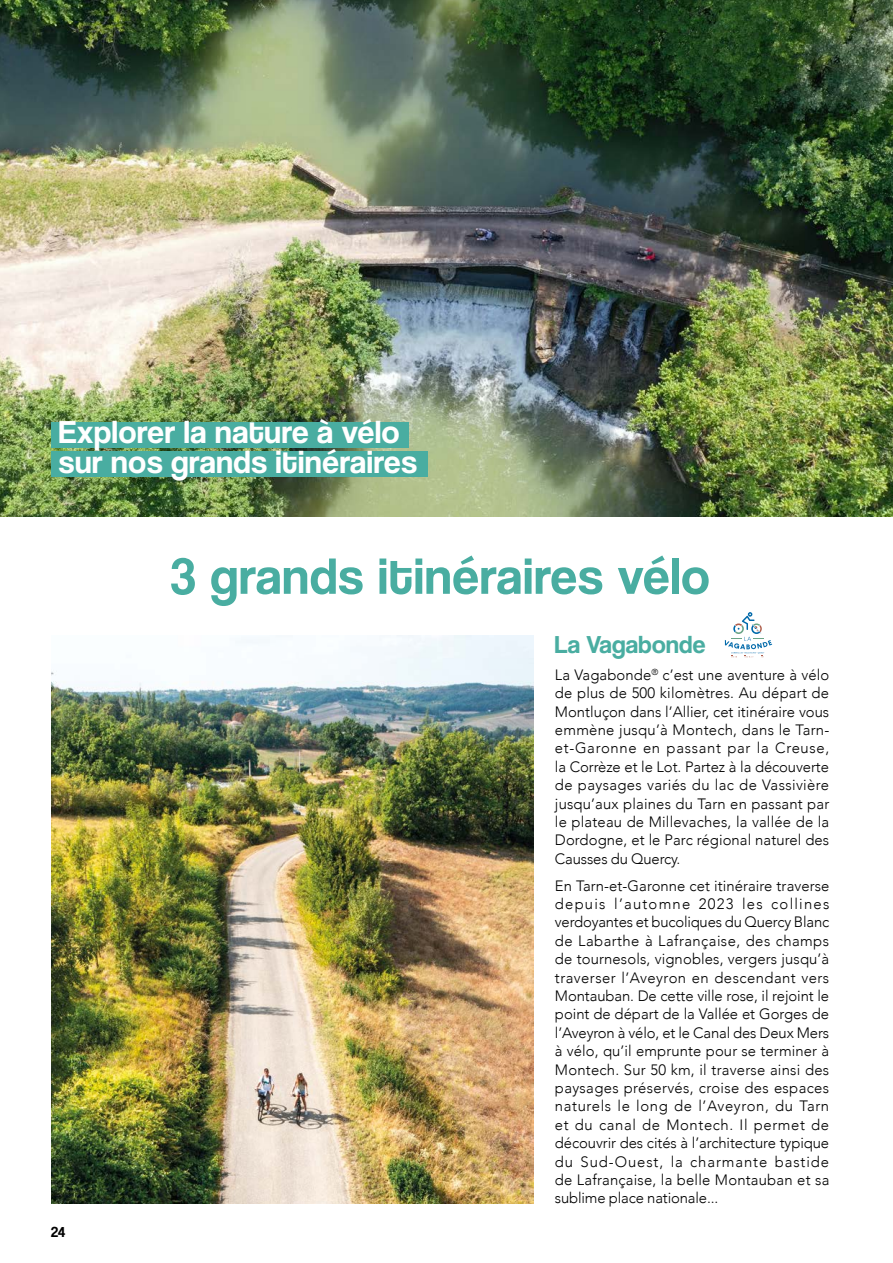
<style>
.page{position:relative;width:893px;height:1263px;background:#fff}
.page>*{position:absolute;margin:0;border:0;box-sizing:border-box;transform-origin:0 0}
.t1{font:52.5px "Coolvetica";letter-spacing:.02em;color:#49ada1}
.t2{font:33px/30px "Coolvetica";letter-spacing:.02em;color:#fff}
.t3{font:25.5px "Coolvetica";letter-spacing:.01em;color:#49ada1}
.t4{font:300 15px/18.5px "Avenir";letter-spacing:.005em;color:#000;text-align:justify}
.t5{font:15px "Coolvetica";color:#000}
</style>
<div class="page">
<img style="left:0;top:0;width:893px;height:517px">
<img style="left:51px;top:636px;width:483px;height:567px">
<div style="left:51px;top:422px;width:357px;height:26px;background:#49ada1"></div>
<div style="left:51px;top:451px;width:376px;height:26px;background:#49ada1"></div>
<svg style="left:725px;top:612px;width:47px;height:46px"></svg>
<h2 class="t2" style="left:59px;top:416px;width:360px">Explorer la nature à vélo sur nos grands itinéraires</h2>
<h1 class="t1" style="left:170px;top:545px;width:541px">3 grands itinéraires vélo</h1>
<p class="t5" style="left:51px;top:1223px;width:16px">24</p>
<h3 class="t3" style="left:555px;top:629px;width:152px">La Vagabonde</h3>
<p class="t4" style="left:555px;top:665px;width:276px">La Vagabonde<sup>®</sup> c’est une aventure à vélo de plus de 500 kilomètres. Au départ de Montluçon dans l’Allier, cet itinéraire vous emmène jusqu’à Montech, dans le Tarn&shy;et-Garonne en passant par la Creuse, la Corrèze et le Lot. Partez à la découverte de paysages variés du lac de Vassivière jusqu’aux plaines du Tarn en passant par le plateau de Millevaches, la vallée de la Dordogne, et le Parc régional naturel des Causses du Quercy.</p>
<p class="t4" style="left:555px;top:876px;width:276px">En Tarn-et-Garonne cet itinéraire traverse depuis l’automne 2023 les collines verdoyantes et bucoliques du Quercy Blanc de Labarthe à Lafrançaise, des champs de tournesols, vignobles, vergers jusqu’à traverser l’Aveyron en descendant vers Montauban. De cette ville rose, il rejoint le point de départ de la Vallée et Gorges de l’Aveyron à vélo, et le Canal des Deux Mers à vélo, qu’il emprunte pour se terminer à Montech. Sur 50 km, il traverse ainsi des paysages préservés, croise des espaces naturels le long de l’Aveyron, du Tarn et du canal de Montech. Il permet de découvrir des cités à l’architecture typique du Sud-Ouest, la charmante bastide de Lafrançaise, la belle Montauban et sa sublime place nationale...</p>
</div>
